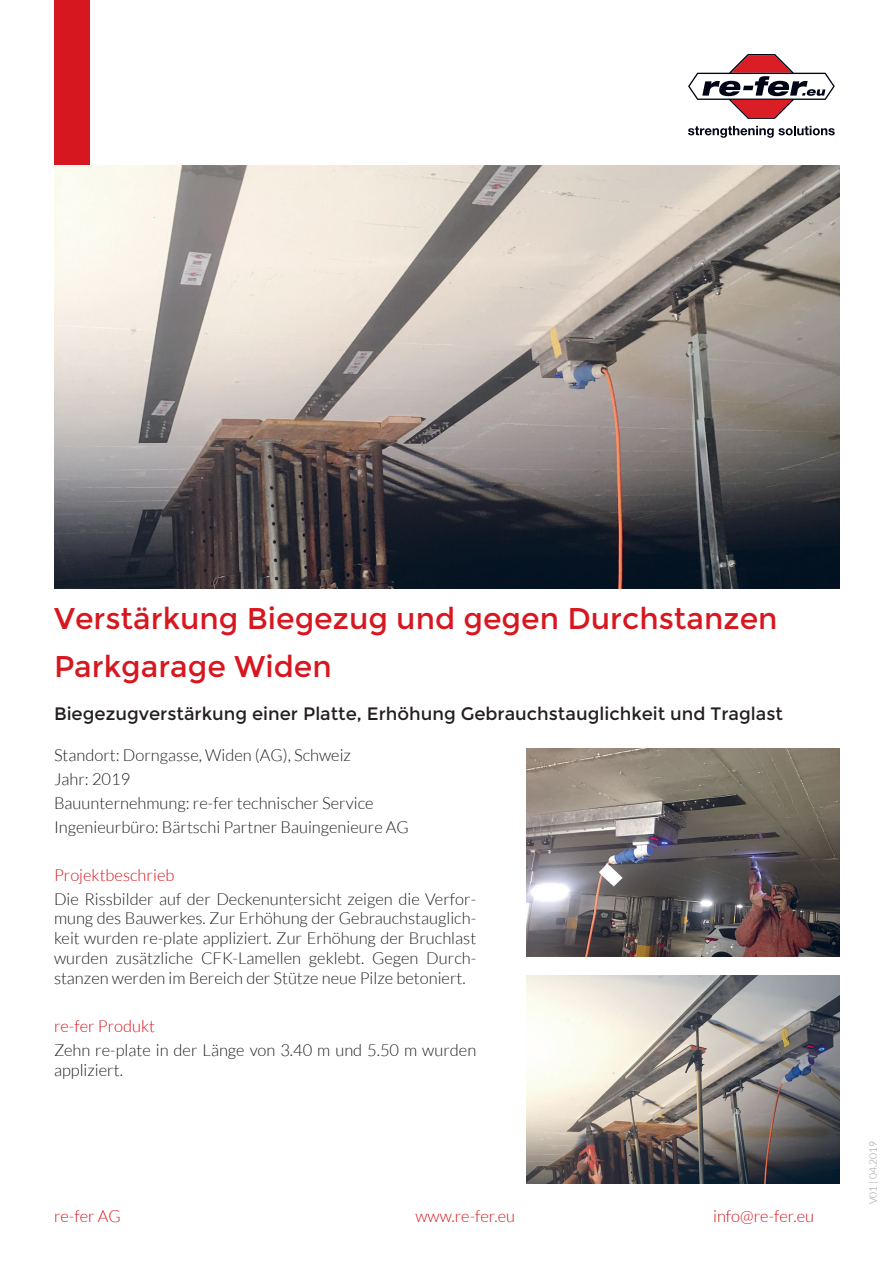
<style>
.page{position:relative;width:893px;height:1263px;background:#fff}
.page>*{position:absolute;margin:0;border:0;box-sizing:border-box;transform-origin:0 0}
.t1{font:30px/48.6px "Montserrat";color:#d7171f}
.t2{font:18px "Montserrat";color:#231f20}
.t3{font:300 16.5px/19.8px "Lato";color:#231f20}
.t4{font:300 16.5px "Lato";color:#d7171f}
.t5{font:300 10.35px "Lato";color:#939598}
</style>
<div class="page">
<svg style="left:688px;top:126px;width:147px;height:12px"></svg>
<svg style="left:688px;top:54px;width:147px;height:65px"></svg>
<div style="left:54px;top:0;width:35px;height:166px;background:#d7171f"></div>
<img style="left:526px;top:975px;width:313px;height:208px">
<img style="left:526px;top:748px;width:313px;height:208px">
<img style="left:54px;top:166px;width:785px;height:423px">
<h1 class="t1" style="left:54px;top:594px;width:725px">Verstärkung Biegezug und gegen Durchstanzen<br>Parkgarage Widen</h1>
<p class="t2" style="left:54px;top:704px;width:730px">Biegezugverstärkung einer Platte, Erhöhung Gebrauchstauglichkeit und Traglast</p>
<p class="t3" style="left:54px;top:743px;width:356px;line-height:24px">Standort: Dorngasse, Widen (AG), Schweiz<br>Jahr: 2019<br>Bauunternehmung: re-fer technischer Service Ingenieurbüro: Bärtschi Partner Bauingenieure AG</p>
<p class="t4" style="left:54px;top:866px;width:122px">Projektbeschrieb</p>
<p class="t3" style="left:54px;top:889px;width:424px;text-align:justify">Die Rissbilder auf der Deckenuntersicht zeigen die Verfor&shy;mung des Bauwerkes. Zur Erhöhung der Gebrauchstauglich&shy;keit wurden re-plate appliziert. Zur Erhöhung der Bruchlast wurden zusätzliche CFK-Lamellen geklebt. Gegen Durch&shy;stanzen werden im Bereich der Stütze neue Pilze betoniert.</p>
<p class="t4" style="left:54px;top:1017px;width:103px">re-fer Produkt</p>
<p class="t3" style="left:54px;top:1040px;width:424px">Zehn re-plate in der Länge von 3.40 m und 5.50 m wurden appliziert.</p>
<p class="t4" style="left:54px;top:1207px;width:68px">re-fer AG</p>
<p class="t4" style="left:415px;top:1207px;width:101px">www.re-fer.eu</p>
<p class="t4" style="left:713px;top:1207px;width:102px">info@re-fer.eu</p>
<p class="t5" style="left:867px;top:1204px;width:65px;rotate:-90deg">V01 | 04.2019</p>
</div>
